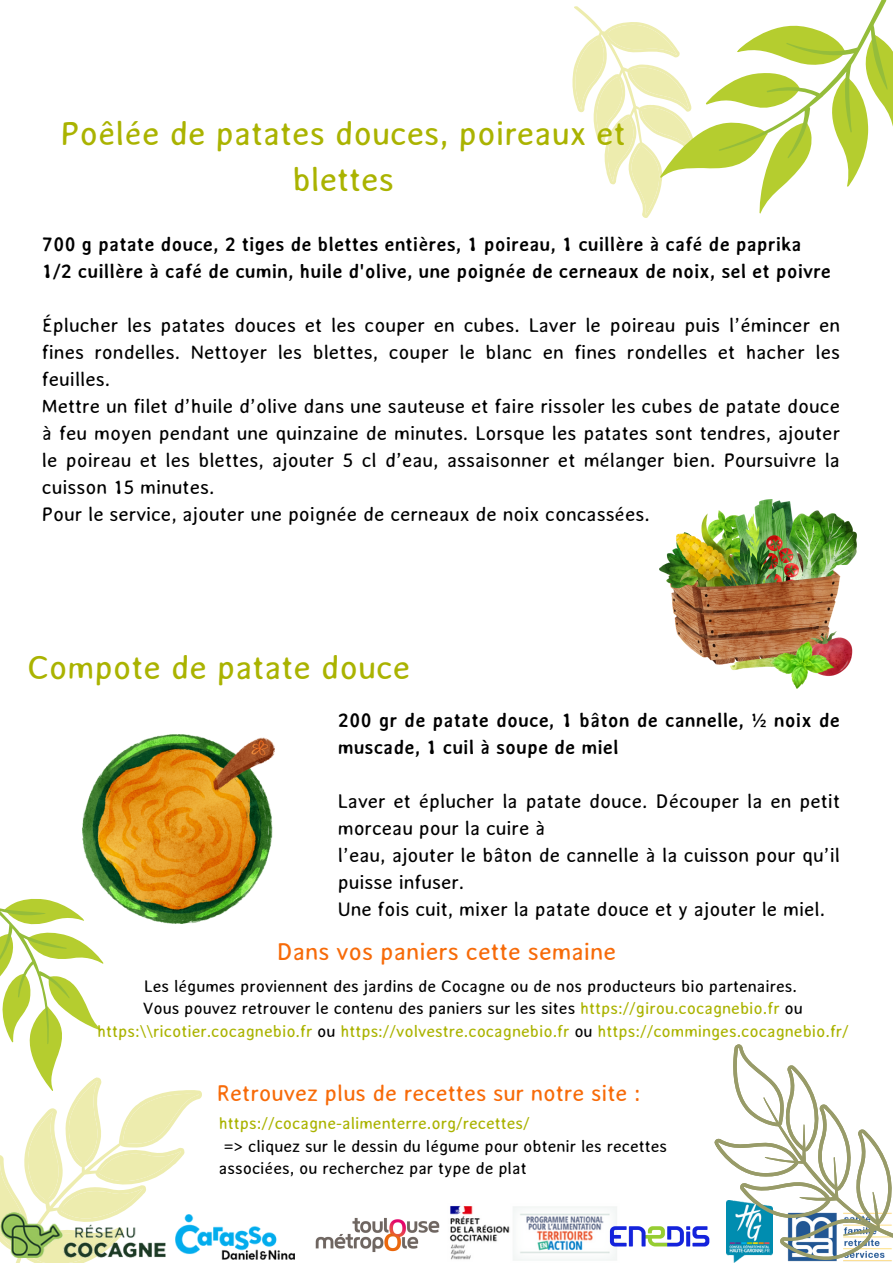
<style>
.page{position:relative;width:893px;height:1264px;background:#fff}
.page>*{position:absolute;margin:0;border:0;box-sizing:border-box;transform-origin:0 0}
.t1{font:33px/46px "Averia Sans";color:#aab300;text-align:center}
.t2{font:24px "Averia Sans";color:#f76b09}
.t3{font:22.5px "Averia Sans";color:#f76b09}
.t4{font:19.5px/27px "Averia Sans";color:#000}
.t5{font:700 19.5px/27px "Averia Sans";color:#000}
.t6{font:16.5px/22.5px "Averia Sans";color:#aab300;text-align:center}
.t7{font:16.5px/22.5px "Averia Sans";color:#000}
.s1{color:#000}
</style>
<div class="page">
<svg style="left:0;top:898px;width:202px;height:364px"></svg>
<img style="left:0;top:1212px;width:165px;height:45px">
<img style="left:315px;top:1218px;width:125px;height:34px">
<img style="left:175px;top:1214px;width:119px;height:45px">
<img style="left:450px;top:1205px;width:167px;height:55px">
<img style="left:609px;top:1225px;width:69px;height:22px">
<svg style="left:678px;top:1044px;width:74px;height:218px"></svg>
<svg style="left:740px;top:1063px;width:152px;height:199px"></svg>
<img style="left:83px;top:734px;width:192px;height:189px">
<img style="left:659px;top:499px;width:197px;height:189px">
<svg style="left:572px;top:0;width:320px;height:218px"></svg>
<p class="t1" style="left:60px;top:111px;width:566px">Poêlée de patates douces, poireaux et blettes</p>
<p class="t5" style="left:42px;top:231px;width:761px">700 g patate douce, 2 tiges de blettes entières, 1 poireau, 1 cuillère à café de paprika</p>
<p class="t5" style="left:42px;top:258px;width:790px">1/2 cuillère à café de cumin, huile d'olive, une poignée de cerneaux de noix, sel et poivre</p>
<p class="t4" style="left:42px;top:312px;width:799px;text-align:justify">Éplucher les patates douces et les couper en cubes. Laver le poireau puis l’émincer en fines rondelles. Nettoyer les blettes, couper le blanc en fines rondelles et hacher les feuilles.</p>
<p class="t4" style="left:42px;top:393px;width:799px;text-align:justify">Mettre un filet d’huile d’olive dans une sauteuse et faire rissoler les cubes de patate douce à feu moyen pendant une quinzaine de minutes. Lorsque les patates sont tendres, ajouter le poireau et les blettes, ajouter 5 cl d’eau, assaisonner et mélanger bien. Poursuivre la cuisson 15 minutes.</p>
<p class="t4" style="left:42px;top:501px;width:609px">Pour le service, ajouter une poignée de cerneaux de noix concassées.</p>
<p class="t1" style="left:27px;top:644px;width:384px">Compote de patate douce</p>
<p class="t5" style="left:338px;top:707px;width:503px">200 gr de patate douce, 1 bâton de cannelle, ½ noix de muscade, 1 cuil à soupe de miel</p>
<p class="t4" style="left:338px;top:788px;width:503px">Laver et éplucher la patate douce. Découper la en petit morceau pour la cuire à</p>
<p class="t4" style="left:338px;top:841px;width:503px">l’eau, ajouter le bâton de cannelle à la cuisson pour qu’il puisse infuser.</p>
<p class="t4" style="left:338px;top:895px;width:489px">Une fois cuit, mixer la patate douce et y ajouter le miel.</p>
<p class="t2" style="left:276px;top:937px;width:341px">Dans vos paniers cette semaine</p>
<p class="t7" style="left:144px;top:974px;width:654px">Les légumes proviennent des jardins de Cocagne ou de nos producteurs bio partenaires.</p>
<p class="t6" style="left:97px;top:997px;width:753px"><span class="s1">Vous pouvez retrouver le contenu des paniers sur les sites</span> https://girou.cocagnebio.fr <span class="s1">ou </span>https:\\ricotier.cocagnebio.fr <span class="s1">ou</span> https://volvestre.cocagnebio.fr <span class="s1">ou</span> https://comminges.cocagnebio.fr/</p>
<p class="t3" style="left:216px;top:1080px;width:425px">Retrouvez plus de recettes sur notre site :</p>
<p class="t6" style="left:219px;top:1111px;width:312px">https://cocagne-alimenterre.org/recettes/</p>
<p class="t7" style="left:219px;top:1134px;width:449px">=&gt; cliquez sur le dessin du légume pour obtenir les recettes associées, ou recherchez par type de plat</p>
</div>
